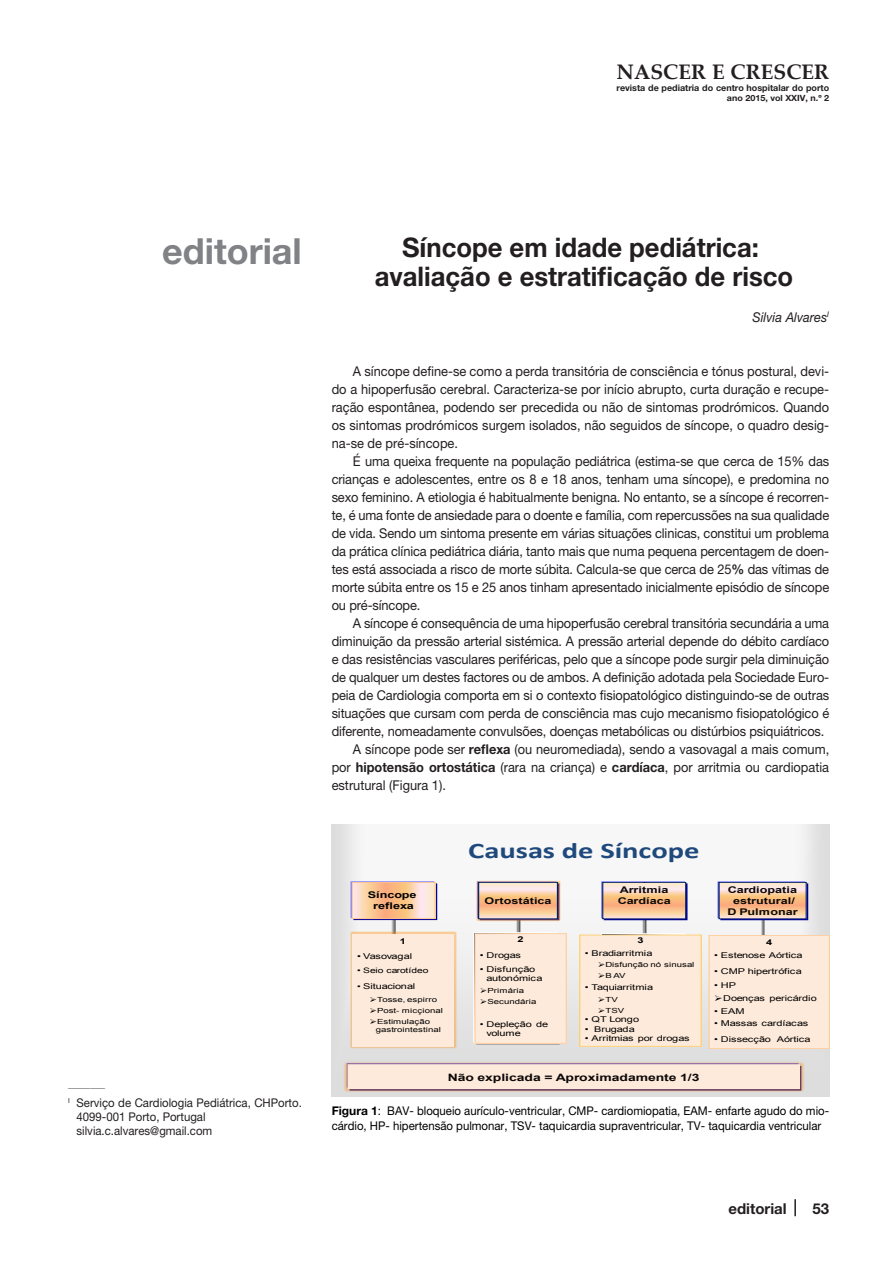
<style>
.page{position:relative;width:893px;height:1263px;background:#fff}
.page>*{position:absolute;margin:0;border:0;box-sizing:border-box;transform-origin:0 0}
.t1{font:700 36px "Helvetica Neue LT Pro";color:#808285}
.Titulo{font:700 27px "Helvetica Neue LT Pro";color:#231f20;scale:.95 1}
.Titulo-2{font:700 27px "Helvetica Neue LT Pro";color:#231f20}
.t2{font:700 22.2px "Calibri";letter-spacing:-.005em;color:#1f497d;scale:1.37 1}
.t3{font:700 21px "Palatino Linotype";color:#231f20}
.t4{font:700 15px "Helvetica Neue LT Pro";color:#231f20}
.TextoGeral{font:13.5px/18px "Helvetica Neue LT Pro";letter-spacing:-.005em;color:#231f20;text-align:justify;scale:.95 1}
.TextoGeral-2{font:italic 13.5px "Helvetica Neue LT Pro";color:#231f20;scale:.95 1}
.t5{font:12px/14.4px "Helvetica Neue LT Pro";color:#000;scale:.95 1}
.TextoGeral-3{font:12px/14.4px "Helvetica Neue LT Pro";color:#231f20;scale:.95 1}
.t6{font:700 10.2px "Arial";letter-spacing:-.01em;color:#0c0808;scale:1.37 1}
.t7{font:700 9.15px/10.9px "Arial";letter-spacing:-.005em;color:#0c0808;scale:1.37 1}
.t8{font:700 9.15px/10.9px "Arial";letter-spacing:-.005em;color:#000;text-align:center;scale:1.37 1}
.t9{font:700 9px "Helvetica Neue LT Pro";color:#231f20}
.t10{font:700 8.55px "Helvetica Neue LT Pro";color:#231f20;scale:1.05 1}
.t11{font:7.95px/9.8px "Arial";letter-spacing:-.01em;color:#000;scale:1.37 1}
.t12{font:700 7.95px "Arial";color:#000;scale:1.37 1}
.TextoGeral-4{font:7.8px "Helvetica Neue LT Pro";color:#231f20;scale:.95 1}
.t13{font:7.5px "Arial";letter-spacing:-.01em;color:#000;scale:1.37 1}
.t14{font:7.05px/8.4px "Arial";color:#000;scale:1.37 1}
.s1{font-weight:700}
.s2{font-size:7.5px}
</style>
<div class="page">
<svg style="left:794px;top:1199px;width:2px;height:17px"></svg>
<svg style="left:332px;top:825px;width:497px;height:272px;fill:#f6f6f6"></svg>
<img style="left:516px;top:922px;width:4px;height:11px">
<hr style="left:517px;top:919px;width:2px;height:45px;background:#969696">
<img style="left:642px;top:920px;width:4px;height:13px">
<hr style="left:644px;top:919px;width:1px;height:45px;background:#969696">
<img style="left:761px;top:920px;width:4px;height:15px">
<hr style="left:762px;top:919px;width:1px;height:45px;background:#969696">
<img style="left:474px;top:879px;width:88px;height:43px">
<svg style="left:480px;top:884px;width:76px;height:33px;background:#fbcba3"></svg>
<div style="left:478px;top:882px;width:80px;height:37px;border:1px solid #002060"></div>
<img style="left:601px;top:881px;width:84px;height:37px">
<img style="left:604px;top:883px;width:84px;height:37px">
<svg style="left:604px;top:884px;width:80px;height:33px;background:#fbcba3"></svg>
<div style="left:602px;top:882px;width:84px;height:37px;border:1px solid #002060"></div>
<img style="left:717px;top:881px;width:88px;height:37px">
<img style="left:720px;top:883px;width:88px;height:37px">
<svg style="left:721px;top:884px;width:83px;height:33px;background:#fbcba3"></svg>
<div style="left:719px;top:882px;width:87px;height:37px;border:1px solid #002060"></div>
<img style="left:392px;top:920px;width:4px;height:11px">
<hr style="left:393px;top:913px;width:1px;height:42px;background:#969696">
<svg style="left:642px;top:881px;width:4px;height:3px"></svg>
<img style="left:348px;top:931px;width:111px;height:119px">
<div style="left:352px;top:934px;width:102px;height:112px;background:#fdeada"></div>
<div style="left:475px;top:934px;width:91px;height:109px;background:#fdeada"></div>
<div style="left:475px;top:933px;width:91px;height:110px;border:1px solid #fc9"></div>
<div style="left:580px;top:935px;width:121px;height:111px;background:#fdeada"></div>
<div style="left:709px;top:935px;width:120px;height:113px;background:#fdeada"></div>
<div style="left:709px;top:935px;width:120px;height:114px;border:1px solid #fc9"></div>
<img style="left:350px;top:881px;width:84px;height:37px">
<img style="left:353px;top:883px;width:84px;height:37px">
<svg style="left:354px;top:884px;width:79px;height:33px;background:#fbcca6"></svg>
<div style="left:352px;top:882px;width:83px;height:37px;border:1px solid #fac090"></div>
<img style="left:342px;top:1060px;width:464px;height:34px">
<div style="left:348px;top:1065px;width:451px;height:24px;background:#fdeada"></div>
<div style="left:348px;top:1064px;width:452px;height:25px;border:1px solid #fdeada"></div>
<h3 class="t3" style="left:617px;top:57px;width:214px">NASCER E CRESCER</h3>
<p class="t9" style="left:617px;top:82px;width:214px">revista de pediatria do centro hospitalar do porto</p>
<p class="t10" style="left:727px;top:93px;width:99px">ano 2015, vol XXIV, n.º 2</p>
<p class="t1" style="left:162px;top:229px;width:141px">editorial</p>
<p class="Titulo-2" style="left:402px;top:231px;width:358px">Síncope em idade pediátrica:</p>
<p class="Titulo" style="left:375px;top:260px;width:442px">avaliação e estratificação de risco</p>
<p class="TextoGeral-2" style="left:752px;top:309px;width:82px">Silvia Alvares<sup>I</sup></p>
<p class="TextoGeral" style="left:332px;top:362px;width:525px;text-indent:21px">A síncope define-se como a perda transitória de consciência e tónus postural, devi&shy;do a hipoperfusão cerebral. Caracteriza-se por início abrupto, curta duração e recupe&shy;ração espontânea, podendo ser precedida ou não de sintomas prodrómicos. Quando os sintomas prodrómicos surgem isolados, não seguidos de síncope, o quadro desig&shy;na-se de pré-síncope.</p>
<p class="TextoGeral" style="left:332px;top:452px;width:525px;text-indent:21px">É uma queixa frequente na população pediátrica (estima-se que cerca de 15% das crianças e adolescentes, entre os 8 e 18 anos, tenham uma síncope), e predomina no sexo feminino. A etiologia é habitualmente benigna. No entanto, se a síncope é recorren&shy;te, é uma fonte de ansiedade para o doente e família, com repercussões na sua qualidade de vida. Sendo um sintoma presente em várias situações clinicas, constitui um problema da prática clínica pediátrica diária, tanto mais que numa pequena percentagem de doen&shy;tes está associada a risco de morte súbita. Calcula-se que cerca de 25<span class="s1">%</span> das vítimas de morte súbita entre os 15 e 25 anos tinham apresentado inicialmente episódio de síncope ou pré-síncope.</p>
<p class="TextoGeral" style="left:332px;top:614px;width:525px;text-indent:21px">A síncope é consequência de uma hipoperfusão cerebral transitória secundária a uma diminuição da pressão arterial sistémica. A pressão arterial depende do débito cardíaco e das resistências vasculares periféricas, pelo que a síncope pode surgir pela diminuição de qualquer um destes factores ou de ambos. A definição adotada pela Sociedade Euro&shy;peia de Cardiologia comporta em si o contexto fisiopatológico distinguindo-se de outras situações que cursam com perda de consciência mas cujo mecanismo fisiopatológico é diferente, nomeadamente convulsões, doenças metabólicas ou distúrbios psiquiátricos.</p>
<p class="TextoGeral" style="left:332px;top:740px;width:525px;text-indent:21px">A síncope pode ser <span class="s1">reflexa</span> (ou neuromediada), sendo a vasovagal a mais comum, por <span class="s1">hipotensão ortostática</span> (rara na criança) e <span class="s1">cardíaca</span>, por arritmia ou cardiopatia estrutural (Figura 1).</p>
<p class="t8" style="left:368px;top:890px;width:37px">Síncope reflexa</p>
<p class="t12" style="left:400px;top:935px;width:6px">1</p>
<p class="t11" style="left:357px;top:951px;width:42px">• Vasovagal</p>
<p class="t13" style="left:357px;top:965px;width:54px">• Seio carotídeo</p>
<p class="t11" style="left:357px;top:981px;width:44px"><span class="s2">•</span> Situacional</p>
<p class="t14" style="left:369px;top:995px;width:51px">➢Tosse, espirro</p>
<p class="t14" style="left:369px;top:1006px;width:55px">➢Post- micçional</p>
<p class="t14" style="left:376px;top:1017px;width:49px;text-indent:-6px">➢Estimulação gastrointestinal</p>
<p class="t2" style="left:468px;top:835px;width:170px">Causas de Síncope</p>
<p class="t7" style="left:485px;top:895px;width:50px">Ortostática</p>
<p class="t7" style="left:618px;top:884px;width:40px">Arritmia<br>Cardíaca</p>
<p class="t7" style="left:727px;top:884px;width:53px;text-align:center">Cardiopatia estrutural/<br>D Pulmonar</p>
<p class="t12" style="left:517px;top:933px;width:6px">2</p>
<p class="t11" style="left:480px;top:950px;width:31px">• Drogas</p>
<p class="t11" style="left:487px;top:964px;width:42px;text-indent:-7px">• Disfunção autonómica</p>
<p class="t14" style="left:480px;top:986px;width:34px">➢Primária</p>
<p class="t14" style="left:480px;top:997px;width:43px">➢Secundária</p>
<p class="t11" style="left:487px;top:1019px;width:46px;text-indent:-7px">• Depleção de volume</p>
<p class="t12" style="left:637px;top:935px;width:6px">3</p>
<p class="t11" style="left:585px;top:948px;width:51px">• Bradiarritmia</p>
<p class="t14" style="left:598px;top:960px;width:72px">➢Disfunção nó sinusal</p>
<p class="t14" style="left:598px;top:971px;width:22px">➢B AV</p>
<p class="t11" style="left:585px;top:983px;width:51px">• Taquiarritmia</p>
<p class="t14" style="left:598px;top:995px;width:16px">➢TV</p>
<p class="t14" style="left:598px;top:1006px;width:21px">➢TSV</p>
<p class="t11" style="left:585px;top:1014px;width:41px">• QT Longo</p>
<p class="t11" style="left:585px;top:1024px;width:38px">• Brugada</p>
<p class="t11" style="left:585px;top:1034px;width:78px">• Arritmias por drogas</p>
<p class="t12" style="left:766px;top:936px;width:6px">4</p>
<p class="t11" style="left:714px;top:950px;width:66px">• Estenose Aórtica</p>
<p class="t11" style="left:714px;top:966px;width:66px">• CMP hipertrófica</p>
<p class="t11" style="left:714px;top:980px;width:17px">• HP</p>
<p class="t11" style="left:714px;top:993px;width:76px">➢Doenças pericárdio</p>
<p class="t11" style="left:714px;top:1006px;width:24px">• EAM</p>
<p class="t11" style="left:714px;top:1018px;width:70px">• Massas cardíacas</p>
<p class="t11" style="left:714px;top:1034px;width:72px">• Dissecção Aórtica</p>
<p class="TextoGeral-4" style="left:68px;top:1080px;width:41px">__________</p>
<p class="TextoGeral-3" style="left:77px;top:1095px;width:239px;text-indent:-9px"><sup>I</sup> Serviço de Cardiologia Pediátrica, CHPorto.<br>4099-001 Porto, Portugal</p>
<p class="TextoGeral-3" style="left:77px;top:1124px;width:144px">silvia.c.alvares@gmail.com</p>
<p class="t6" style="left:448px;top:1070px;width:185px">Não explicada = Aproximadamente 1/3</p>
<p class="t5" style="left:332px;top:1103px;width:525px"><span class="s1">Figura 1</span>: BAV- bloqueio aurículo-ventricular, CMP- cardiomiopatia, EAM- enfarte agudo do mio&shy;cárdio, HP- hipertensão pulmonar, TSV- taquicardia supraventricular, TV- taquicardia ventricular</p>
<p class="t4" style="left:728px;top:1199px;width:60px">editorial</p>
<p class="t4" style="left:812px;top:1199px;width:18px">53</p>
</div>
